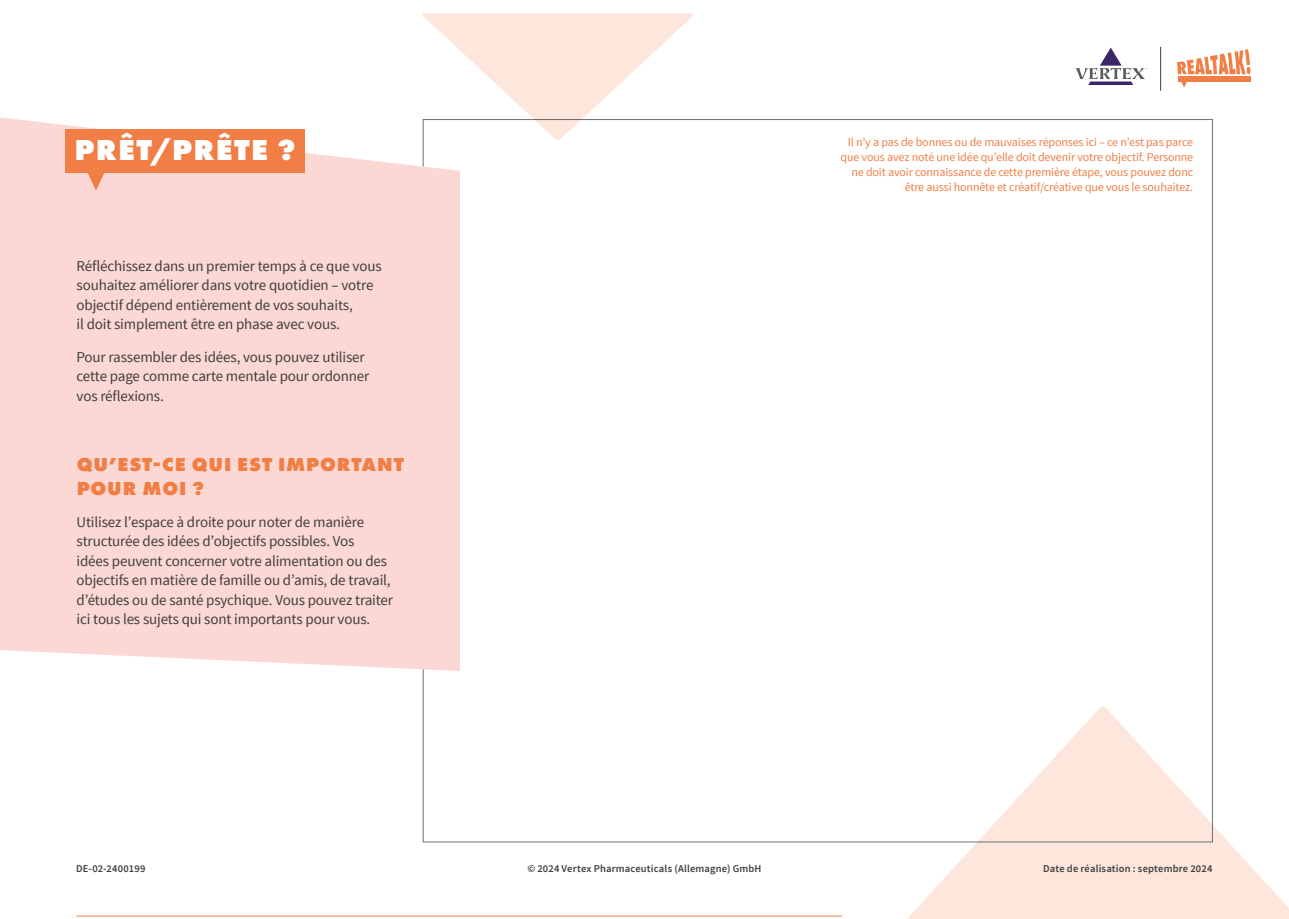
<style>
.page{position:relative;width:1289px;height:919px;background:#fff}
.page>*{position:absolute;margin:0;border:0;box-sizing:border-box;transform-origin:0 0}
.Header_1{font:800 30px "Futura PT";letter-spacing:.045em;color:#fff}
.Header_1-2{font:800 19.5px/23.4px "Futura PT";letter-spacing:.045em;color:#f07e45}
.Body_copy{font:15px/19.5px "Source Sans Pro";letter-spacing:-.01em;color:#403d3d}
.Body_copy-2{font:12px/15px "Source Sans Pro";letter-spacing:-.01em;color:#f07e45;text-align:right}
.t1{font:600 10.5px "Source Sans Pro";letter-spacing:.015em;color:#403d3d}
</style>
<div class="page">
<svg style="left:906px;top:705px;width:382px;height:213px;fill:#fde7dd"></svg>
<div style="left:0;top:117px;width:460px;height:555px;background:#fbd8d4"></div>
<hr style="left:77px;top:915px;width:765px;height:1px;background:#f07e45">
<div style="left:65px;top:129px;width:239px;height:44px;background:#f07e45"></div>
<svg style="left:83px;top:173px;width:26px;height:17px"></svg>
<svg style="left:422px;top:13px;width:271px;height:128px"></svg>
<hr style="left:1160px;top:47px;width:1px;height:44px;background:#403d3d">
<svg style="left:1075px;top:48px;width:71px;height:37px"></svg>
<div style="left:1177px;top:77px;width:73px;height:5px;background:#f07e45"></div>
<svg style="left:1181px;top:82px;width:5px;height:6px"></svg>
<svg style="left:1176px;top:49px;width:74px;height:25px"></svg>
<p class="Header_1" style="left:74px;top:131px;width:222px">PRÊT/PRÊTE ?</p>
<p class="Body_copy-2" style="left:840px;top:135px;width:354px">Il n’y a pas de bonnes ou de mauvaises réponses ici – ce n’est pas parce que vous avez noté une idée qu’elle doit devenir votre objectif. Personne ne doit avoir connaissance de cette première étape, vous pouvez donc être aussi honnête et créatif/créative que vous le souhaitez.</p>
<p class="Body_copy" style="left:77px;top:256px;width:306px">Réfléchissez dans un premier temps à ce que vous souhaitez améliorer dans votre quotidien – votre objectif dépend entièrement de vos souhaits,<br>il doit simplement être en phase avec vous.</p>
<p class="Body_copy" style="left:77px;top:347px;width:294px">Pour rassembler des idées, vous pouvez utiliser cette page comme carte mentale pour ordonner vos réflexions.</p>
<p class="Header_1-2" style="left:77px;top:452px;width:329px">QU’EST-CE QUI EST IMPORTANT<br>POUR MOI ?</p>
<p class="Body_copy" style="left:77px;top:512px;width:318px">Utilisez l’espace à droite pour noter de manière structurée des idées d’objectifs possibles. Vos<br>idées peuvent concerner votre alimentation ou des objectifs en matière de famille ou d’amis, de travail, d’études ou de santé psychique. Vous pouvez traiter ici tous les sujets qui sont importants pour vous.</p>
<p class="t1" style="left:76px;top:861px;width:71px">DE-02-2400199</p>
<p class="t1" style="left:527px;top:861px;width:236px">© 2024 Vertex Pharmaceuticals (Allemagne) GmbH</p>
<p class="t1" style="left:1043px;top:861px;width:171px">Date de réalisation : septembre 2024</p>
</div>
